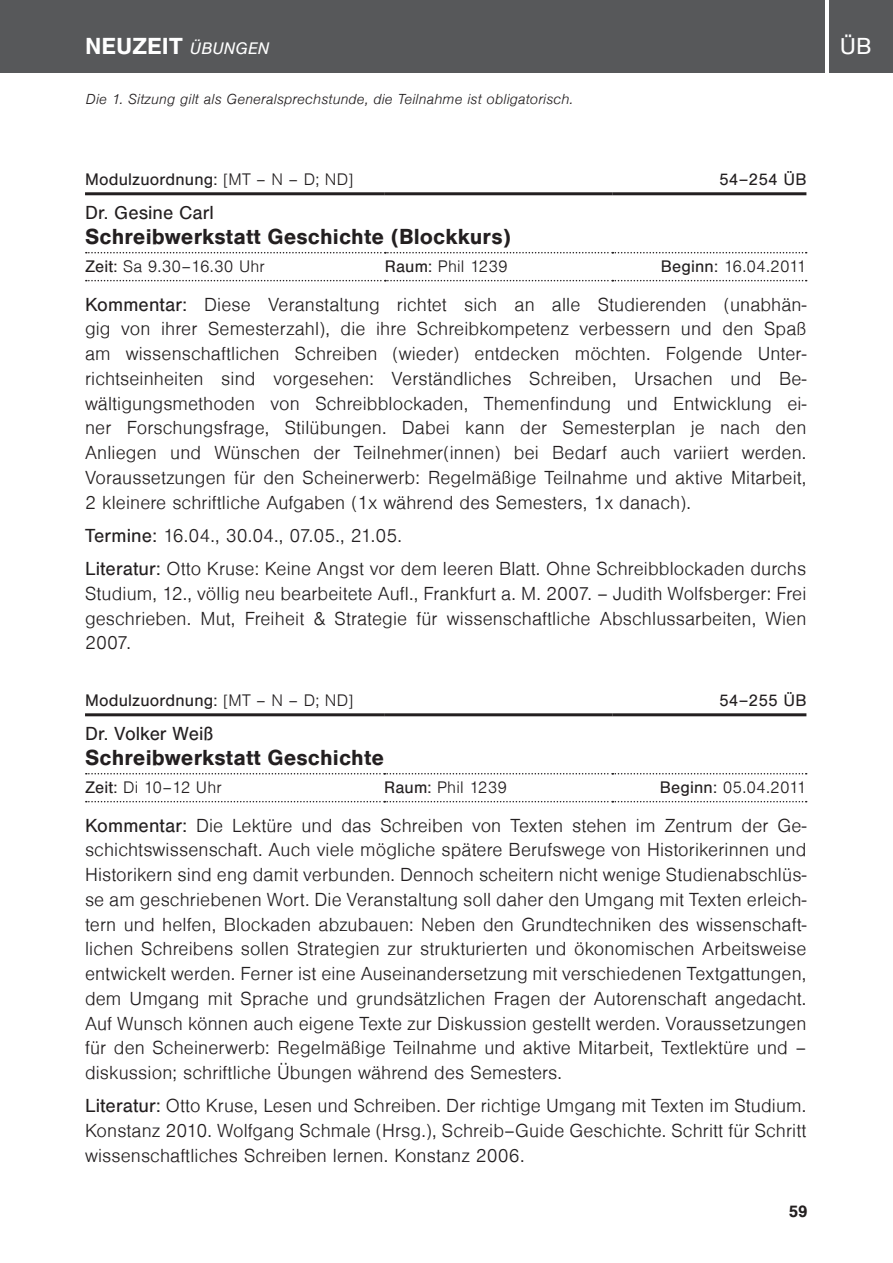
<style>
.page{position:relative;width:893px;height:1263px;background:#fff}
.page>*{position:absolute;margin:0;border:0;box-sizing:border-box;transform-origin:0 0}
.t1{font:700 24px "Sans";letter-spacing:.005em;color:#fff}
.t2{font:24px "Sans";color:#fff}
.t3{font:700 22.5px "Sans";color:#231f20}
.t4{font:300 19.5px/24.8px "Sans";letter-spacing:.005em;color:#231f20;text-align:justify}
.t5{font:19.5px "Sans";letter-spacing:-.02em;color:#231f20}
.t6{font:300 17.25px "Sans";letter-spacing:.01em;color:#231f20}
.t7{font:17.25px "Sans";letter-spacing:.01em;color:#231f20}
.t8{font:700 17.25px "Sans";color:#231f20}
.t9{font:italic 300 15px "Sans";letter-spacing:.01em;color:#231f20}
.s1{font-weight:400;font-style:italic;font-size:17.25px}
.s2{font-weight:300}
.s3{font-weight:400}
</style>
<div class="page">
<div style="left:0;top:0;width:825px;height:72px;background:#57585a"></div>
<div style="left:829px;top:0;width:64px;height:72px;background:#57585a"></div>
<hr style="left:612px;top:192px;width:194px;height:3px;background:#231f20">
<hr style="left:85px;top:192px;width:300px;height:3px;background:#231f20">
<hr style="left:385px;top:192px;width:227px;height:3px;background:#231f20">
<svg style="left:86px;top:252px;width:721px;height:1px"></svg>
<svg style="left:86px;top:280px;width:721px;height:1px"></svg>
<hr style="left:612px;top:713px;width:194px;height:3px;background:#231f20">
<hr style="left:85px;top:713px;width:299px;height:3px;background:#231f20">
<hr style="left:384px;top:713px;width:228px;height:3px;background:#231f20">
<svg style="left:86px;top:773px;width:721px;height:1px"></svg>
<svg style="left:86px;top:801px;width:721px;height:1px"></svg>
<p class="t1" style="left:85px;top:33px;width:186px">Neuzeit <span class="s1">ÜBUNGEN</span></p>
<p class="t2" style="left:840px;top:33px;width:33px">ÜB</p>
<p class="t9" style="left:86px;top:90px;width:489px">Die 1. Sitzung gilt als Generalsprechstunde, die Teilnahme ist obligatorisch.</p>
<p class="t7" style="left:85px;top:170px;width:270px">Modulzuordnung: <span class="s2">[MT – N – D; ND]</span></p>
<p class="t7" style="left:719px;top:170px;width:89px">54–254 ÜB</p>
<p class="t5" style="left:85px;top:202px;width:130px">Dr. Gesine Carl</p>
<p class="t3" style="left:85px;top:224px;width:427px">Schreibwerkstatt Geschichte (Blockkurs)</p>
<p class="t6" style="left:85px;top:257px;width:181px"><span class="s3">Zeit:</span> Sa 9.30–16.30 Uhr</p>
<p class="t6" style="left:385px;top:257px;width:125px"><span class="s3">Raum:</span> Phil 1239</p>
<p class="t6" style="left:661px;top:257px;width:147px"><span class="s3">Beginn:</span> 16.04.2011</p>
<p class="t4" style="left:85px;top:292px;width:723px"><span class="s3">Kommentar:</span> Diese Veranstaltung richtet sich an alle Studierenden (unabhän&shy;gig von ihrer Semesterzahl), die ihre Schreibkompetenz verbessern und den Spaß am wissenschaftlichen Schreiben (wieder) entdecken möchten. Folgende Unter&shy;richtseinheiten sind vorgesehen: Verständliches Schreiben, Ursachen und Be&shy;wältigungsmethoden von Schreibblockaden, Themenfindung und Entwicklung ei&shy;ner Forschungsfrage, Stilübungen. Dabei kann der Semesterplan je nach den Anliegen und Wünschen der Teilnehmer(innen) bei Bedarf auch variiert werden.<br>Voraussetzungen für den Scheinerwerb: Regelmäßige Teilnahme und aktive M itarbeit, 2 kleinere schriftliche Aufgaben (1x während des Semesters, 1x danach).</p>
<p class="t4" style="left:85px;top:519px;width:723px;line-height:33.3px"><span class="s3">Termine:</span> 16.04., 30.04., 07.05., 21.05.<br><span class="s3">Literatur:</span> Otto Kruse: Keine Angst vor dem leeren Blatt. Ohne Schreibblockaden durchs</p>
<p class="t4" style="left:85px;top:581px;width:723px">Studium, 12., völlig neu bearbeitete Aufl., Frankfurt a. M . 2007. – Judith Wolfsberger: Frei geschrieben. M ut, Freiheit &amp; Strategie für wissenschaftliche Abschlussarbeiten, Wien 2007.</p>
<p class="t7" style="left:85px;top:691px;width:270px">Modulzuordnung: <span class="s2">[MT – N – D; ND]</span></p>
<p class="t7" style="left:719px;top:691px;width:89px">54–255 ÜB</p>
<p class="t5" style="left:85px;top:723px;width:130px">Dr. Volker Weiß</p>
<p class="t3" style="left:85px;top:745px;width:301px">Schreibwerkstatt Geschichte</p>
<p class="t6" style="left:85px;top:778px;width:138px"><span class="s3">Zeit:</span> Di 10–12 Uhr</p>
<p class="t6" style="left:384px;top:778px;width:125px"><span class="s3">Raum:</span> Phil 1239</p>
<p class="t6" style="left:660px;top:778px;width:148px"><span class="s3">Beginn:</span> 05.04.2011</p>
<p class="t4" style="left:85px;top:813px;width:723px"><span class="s3">Kommentar:</span> Die Lektüre und das Schreiben von Texten stehen im Zentrum der Ge&shy;schichtswissenschaft. Auch viele mögliche spätere Berufswege von Historikerinnen und Historikern sind eng damit verbunden. Dennoch scheitern nicht wenige Studienabschlüs&shy;se am geschriebenen Wort. Die Veranstaltung soll daher den Umgang mit Texten erleich&shy;tern und helfen, Blockaden abzubauen: Neben den Grundtechniken des wissenschaft&shy;lichen Schreibens sollen Strategien zur strukturierten und ökonomischen Arbeitsweise entwickelt werden. Ferner ist eine Auseinandersetzung mit verschiedenen Textgattungen, dem Umgang mit Sprache und grundsätzlichen Fragen der Autorenschaft angedacht.<br>Auf Wunsch können auch eigene Texte zur Diskussion gestellt werden. Voraussetzungen für den Scheinerwerb: Regelmäßige Teilnahme und aktive M itarbeit, Textlektüre und – diskussion; schriftliche Übungen während des Semesters.</p>
<p class="t4" style="left:85px;top:1094px;width:723px"><span class="s3">Literatur:</span> Otto Kruse, Lesen und Schreiben. Der richtige Umgang mit Texten im Studium.<br>Konstanz 2010. Wolfgang Schmale (Hrsg.), Schreib–Guide Geschichte. Schritt für Schritt wissenschaftliches Schreiben lernen. Konstanz 2006.</p>
<p class="t8" style="left:788px;top:1202px;width:21px">59</p>
</div>
